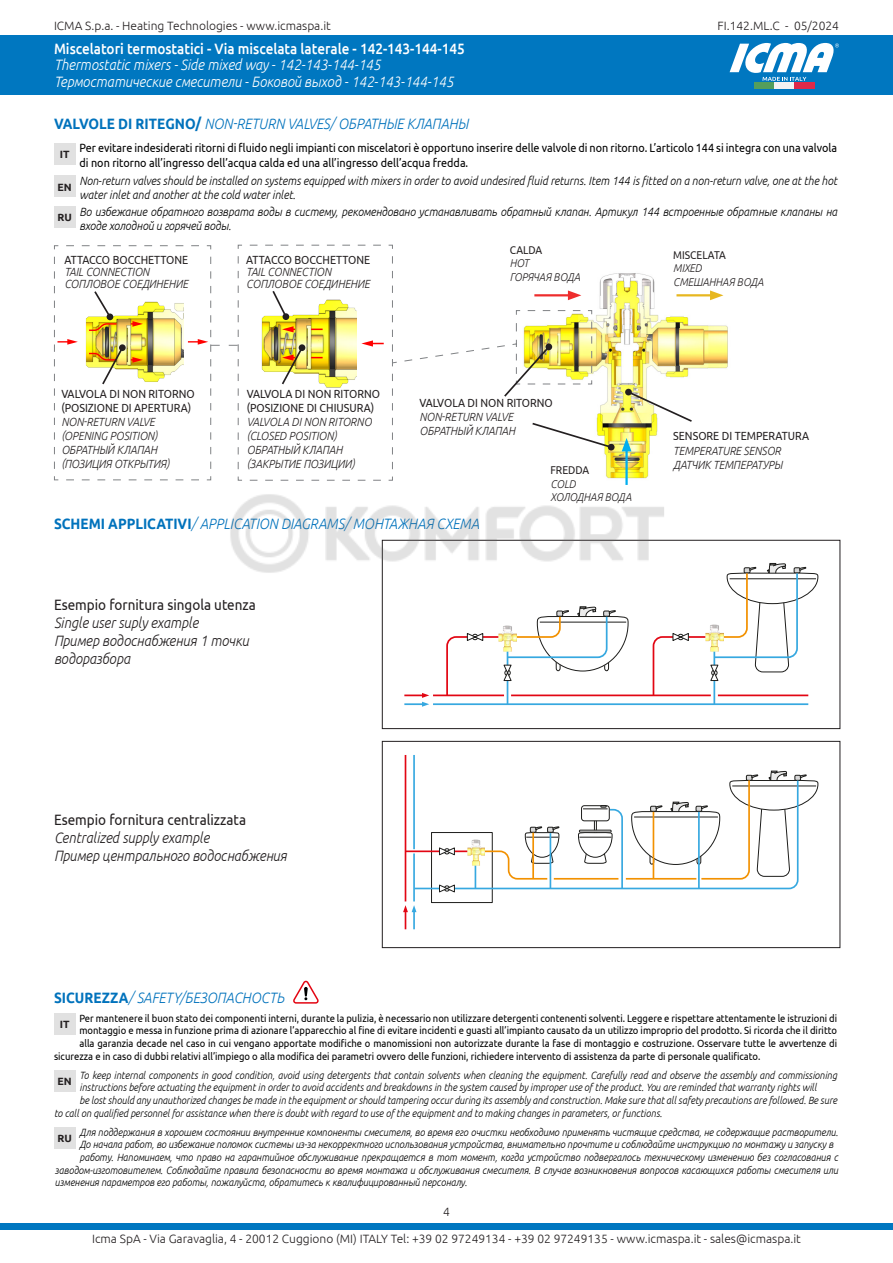
<style>
.page{position:relative;width:893px;height:1263px;background:#fff}
.page>*{position:absolute;margin:0;border:0;box-sizing:border-box;transform-origin:0 0}
.t1{font:italic 300 15px "Ubuntu";color:#0072bc;scale:.9 1}
.t2{font:italic 300 15px/18px "Ubuntu";color:#231f20;scale:.9 1}
.t3{font:italic 300 15px/16.5px "Ubuntu";color:#fff;scale:.9 1}
.t4{font:500 15px "Ubuntu";color:#fff;scale:.9 1}
.t5{font:15px "Ubuntu";color:#231f20;scale:.9 1}
.t6{font:italic 300 12px/14.4px "Ubuntu";color:#000;scale:.9 1}
.t7{font:12px/14.4px "Ubuntu";color:#000;scale:.9 1}
.t8{font:300 12px "Ubuntu";color:#231f20}
.t9{font:italic 300 11.85px/14.1px "Ubuntu";color:#231f20;scale:.9 1}
.t10{font:11.85px/14.1px "Ubuntu";color:#231f20;scale:.9 1}
.t11{font:italic 300 11.25px/13.5px "Ubuntu";color:#231f20;scale:.9 1}
.t12{font:11.25px "Ubuntu";color:#231f20;scale:.9 1}
.t13{font:italic 300 10.5px "Ubuntu";color:#000;scale:.9 1}
.t14{font:10.5px "Ubuntu";color:#000;scale:.9 1}
.t15{font:700 10.5px "Ubuntu";color:#231f20}
.s1{font-weight:700;font-style:normal}
</style>
<div class="page">
<div style="left:0;top:35px;width:893px;height:59px;background:#0077c0"></div>
<div style="left:754px;top:82px;width:20px;height:7px;background:#549e5c"></div>
<div style="left:774px;top:82px;width:21px;height:7px;background:#f5f2f2"></div>
<div style="left:795px;top:82px;width:20px;height:7px;background:#de294a"></div>
<div style="left:0;top:1223px;width:893px;height:6px;background:#0077c0"></div>
<svg style="left:730px;top:43px;width:109px;height:38px"></svg>
<img style="left:613px;top:273px;width:115px;height:206px">
<svg style="left:626px;top:390px;width:68px;height:33px"></svg>
<div style="left:625px;top:389px;width:7px;height:6px;background:#231f20;border-radius:50%"></div>
<svg style="left:54px;top:244px;width:559px;height:237px"></svg>
<div style="left:608px;top:444px;width:7px;height:6px;background:#231f20;border-radius:50%"></div>
<hr style="left:625px;top:447px;width:3px;height:38px;background:#00aeef">
<svg style="left:622px;top:438px;width:9px;height:13px"></svg>
<hr style="left:676px;top:294px;width:38px;height:2px;background:#e7b720">
<svg style="left:710px;top:290px;width:13px;height:10px"></svg>
<div style="left:54px;top:143px;width:21px;height:21px;background:#e1e1e1"></div>
<div style="left:54px;top:176px;width:21px;height:21px;background:#e1e1e1"></div>
<div style="left:54px;top:206px;width:21px;height:22px;background:#e1e1e1"></div>
<hr style="left:507px;top:650px;width:1px;height:54px;background:#36a8e0">
<svg style="left:445px;top:606px;width:184px;height:91px"></svg>
<hr style="left:713px;top:650px;width:2px;height:54px;background:#36a8e0">
<svg style="left:652px;top:563px;width:166px;height:134px"></svg>
<hr style="left:433px;top:694px;width:71px;height:2px;background:#e20613">
<hr style="left:511px;top:694px;width:200px;height:2px;background:#e20613">
<hr style="left:718px;top:694px;width:90px;height:2px;background:#e20613">
<hr style="left:433px;top:703px;width:375px;height:2px;background:#36a8e0">
<hr style="left:404px;top:703px;width:20px;height:2px;background:#36a8e0">
<hr style="left:404px;top:694px;width:20px;height:2px;background:#e20613">
<svg style="left:422px;top:693px;width:7px;height:14px"></svg>
<img style="left:498px;top:625px;width:18px;height:27px">
<img style="left:705px;top:625px;width:18px;height:26px">
<div style="left:382px;top:540px;width:458px;height:189px;border:1px solid #231f20"></div>
<div style="left:431px;top:832px;width:61px;height:71px;border:1px solid #1d1d1b"></div>
<hr style="left:405px;top:755px;width:1px;height:146px;background:#e20613">
<hr style="left:413px;top:853px;width:2px;height:48px;background:#36a8e0">
<hr style="left:413px;top:755px;width:2px;height:94px;background:#36a8e0">
<svg style="left:403px;top:905px;width:13px;height:24px"></svg>
<hr style="left:405px;top:850px;width:64px;height:2px;background:#e20613">
<svg style="left:413px;top:771px;width:405px;height:121px"></svg>
<hr style="left:550px;top:833px;width:1px;height:55px;background:#36a8e0">
<img style="left:467px;top:839px;width:18px;height:26px">
<div style="left:382px;top:741px;width:458px;height:207px;border:1px solid #231f20"></div>
<svg style="left:293px;top:981px;width:26px;height:23px"></svg>
<div style="left:54px;top:1013px;width:21px;height:22px;background:#e1e1e1"></div>
<div style="left:54px;top:1070px;width:21px;height:22px;background:#e1e1e1"></div>
<div style="left:54px;top:1127px;width:21px;height:22px;background:#e1e1e1"></div>
<img style="left:230px;top:494px;width:440px;height:89px">
<p class="t8" style="left:54px;top:18px;width:278px">ICMA S.p.a. - Heating Technologies - www.icmaspa.it</p>
<p class="t8" style="left:718px;top:18px;width:123px">FI.142.ML.C - 05/2024</p>
<h1 class="t4" style="left:54px;top:39px;width:458px">Miscelatori termostatici - Via miscelata laterale - 142-143-144-145</h1>
<h1 class="t3" style="left:54px;top:56px;width:446px">Thermostatic mixers - Side mixed way - 142-143-144-145<br>Термостатические смесители - Боковой выход - 142-143-144-145</h1>
<h1 class="t1" style="left:54px;top:114px;width:462px"><span class="s1">VALVOLE DI RITEGNO/</span> NON-RETURN VALVES/ ОБРАТНЫЕ КЛАПАНЫ</h1>
<p class="t7" style="left:80px;top:140px;width:843px">Per evitare indesiderati ritorni di fluido negli impianti con miscelatori è opportuno inserire delle valvole di non ritorno. L’articolo 144 si integra con una valvola di non ritorno all’ingresso dell’acqua calda ed una all’ingresso dell’acqua fredda.</p>
<p class="t6" style="left:80px;top:173px;width:843px">Non-return valves should be installed on systems equipped with mixers in order to avoid undesired fluid returns. Item 144 is fitted on a non-return valve, one at the hot water inlet and another at the cold water inlet.</p>
<p class="t6" style="left:80px;top:204px;width:843px">Во избежание обратного возврата воды в систему, рекомендовано устанавливать обратный клапан. Артикул 144 встроенные обратные клапаны на входе холодной и горячей воды.</p>
<p class="t10" style="left:64px;top:252px;width:139px">ATTACCO BOCCHETTONE</p>
<p class="t9" style="left:64px;top:265px;width:139px;line-height:11.9px">TAIL CONNECTION<br>СОПЛОВОЕ СОЕДИНЕНИЕ</p>
<p class="t15" style="left:60px;top:148px;width:11px">IT</p>
<p class="t15" style="left:57px;top:180px;width:16px">EN</p>
<p class="t15" style="left:57px;top:211px;width:16px">RU</p>
<p class="t12" style="left:510px;top:243px;width:37px">CALDA</p>
<p class="t11" style="left:510px;top:256px;width:80px">HOT<br>ГОРЯЧАЯ ВОДА</p>
<p class="t12" style="left:673px;top:248px;width:60px">MISCELATA</p>
<p class="t11" style="left:673px;top:261px;width:102px">MIXED<br>СМЕШАННАЯ ВОДА</p>
<p class="t10" style="left:246px;top:252px;width:139px">ATTACCO BOCCHETTONE</p>
<p class="t9" style="left:246px;top:265px;width:139px;line-height:11.9px">TAIL CONNECTION<br>СОПЛОВОЕ СОЕДИНЕНИЕ</p>
<p class="t10" style="left:61px;top:386px;width:150px">VALVOLA DI NON RITORNO (POSIZIONE DI APERTURA)</p>
<p class="t9" style="left:61px;top:414px;width:122px">NON-RETURN VALVE (OPENING POSITION)<br>ОБРАТНЫЙ КЛАПАН (ПОЗИЦИЯ ОТКРЫТИЯ)</p>
<p class="t10" style="left:247px;top:386px;width:150px">VALVOLA DI NON RITORNO (POSIZIONE DI CHIUSURA)</p>
<p class="t9" style="left:247px;top:414px;width:140px">VALVOLA DI NON RITORNO (CLOSED POSITION)<br>ОБРАТНЫЙ КЛАПАН (ЗАКРЫТИЕ ПОЗИЦИИ)</p>
<p class="t10" style="left:419px;top:395px;width:150px">VALVOLA DI NON RITORNO</p>
<p class="t9" style="left:419px;top:410px;width:108px">NON-RETURN VALVE<br>ОБРАТНЫЙ КЛАПАН</p>
<p class="t12" style="left:550px;top:463px;width:45px">FREDDA</p>
<p class="t11" style="left:550px;top:477px;width:91px">COLD<br>ХОЛОДНАЯ ВОДА</p>
<h1 class="t1" style="left:54px;top:515px;width:474px"><span class="s1">SCHEMI APPLICATIVI</span>/ APPLICATION DIAGRAMS/ МОНТАЖНАЯ СХЕМА</h1>
<h1 class="t5" style="left:54px;top:596px;width:226px">Esempio fornitura singola utenza</h1>
<h1 class="t2" style="left:54px;top:613px;width:218px">Single user suply example<br>Пример водоснабжения 1 точки водоразбора</h1>
<p class="t10" style="left:673px;top:429px;width:153px">SENSORE DI TEMPERATURA</p>
<p class="t9" style="left:673px;top:443px;width:123px">TEMPERATURE SENSOR<br>ДАТЧИК ТЕМПЕРАТУРЫ</p>
<h1 class="t5" style="left:54px;top:811px;width:215px">Esempio fornitura centralizzata</h1>
<h1 class="t2" style="left:54px;top:828px;width:260px">Centralized supply example<br>Пример центрального водоснабжения</h1>
<h1 class="t1" style="left:54px;top:988px;width:257px"><span class="s1">SICUREZZA</span>/ SAFETY/БЕЗОПАСНОСТЬ</h1>
<p class="t14" style="left:80px;top:1012px;width:843px">Per mantenere il buon stato dei componenti interni, durante la pulizia, è necessario non utilizzare detergenti contenenti solventi. Leggere e rispettare attentamente le istruzioni di</p>
<p class="t14" style="left:80px;top:1024px;width:843px">montaggio e messa in funzione prima di azionare l’apparecchio al fine di evitare incidenti e guasti all’impianto causato da un utilizzo improprio del prodotto. Si ricorda che il diritto</p>
<p class="t14" style="left:80px;top:1037px;width:843px">alla garanzia decade nel caso in cui vengano apportate modifiche o manomissioni non autorizzate durante la fase di montaggio e costruzione. Osservare tutte le avvertenze di</p>
<p class="t14" style="left:54px;top:1049px;width:786px">sicurezza e in caso di dubbi relativi all’impiego o alla modifica dei parametri ovvero delle funzioni, richiedere intervento di assistenza da parte di personale qualificato.</p>
<p class="t13" style="left:80px;top:1069px;width:843px">To keep internal components in good condition, avoid using detergents that contain solvents when cleaning the equipment. Carefully read and observe the assembly and commissioning</p>
<p class="t13" style="left:80px;top:1081px;width:820px">instructions before actuating the equipment in order to avoid accidents and breakdowns in the system caused by improper use of the product. You are reminded that warranty rights will</p>
<p class="t13" style="left:80px;top:1094px;width:843px">be lost should any unauthorized changes be made in the equipment or should tampering occur during its assembly and construction. Make sure that all safety precautions are followed. Be sure</p>
<p class="t13" style="left:54px;top:1106px;width:677px">to call on qualified personnel for assistance when there is doubt with regard to use of the equipment and to making changes in parameters, or functions.</p>
<p class="t13" style="left:80px;top:1126px;width:844px">Для поддержания в хорошем состоянии внутренние компоненты смесителя, во время его очистки необходимо применять чистящие средства, не содержащие растворители.</p>
<p class="t13" style="left:80px;top:1138px;width:839px">До начала работ, во избежание поломок системы из-за некорректного использования устройства, внимательно прочтите и соблюдайте инструкцию по монтажу и запуску в</p>
<p class="t13" style="left:80px;top:1151px;width:844px">работу. Напоминаем, что право на гарантийное обслуживание прекращается в тот момент, когда устройство подвергалось техническому изменению без согласования с</p>
<p class="t13" style="left:55px;top:1163px;width:872px">заводом-изготовителем. Соблюдайте правила безопасности во время монтажа и обслуживания смесителя. В случае возникновения вопросов касающихся работы смесителя или</p>
<p class="t13" style="left:55px;top:1176px;width:459px">изменения параметров его работы, пожалуйста, обратитесь к квалифицированный персоналу.</p>
<p class="t15" style="left:60px;top:1018px;width:11px">IT</p>
<p class="t15" style="left:57px;top:1075px;width:16px">EN</p>
<p class="t15" style="left:57px;top:1132px;width:16px">RU</p>
<p class="t8" style="left:443px;top:1204px;width:8px">4</p>
<p class="t8" style="left:92px;top:1231px;width:710px">Icma SpA - Via Garavaglia, 4 - 20012 Cuggiono (MI) ITALY Tel: +39 02 97249134 - +39 02 97249135 - www.icmaspa.it - sales@icmaspa.it</p>
</div>
